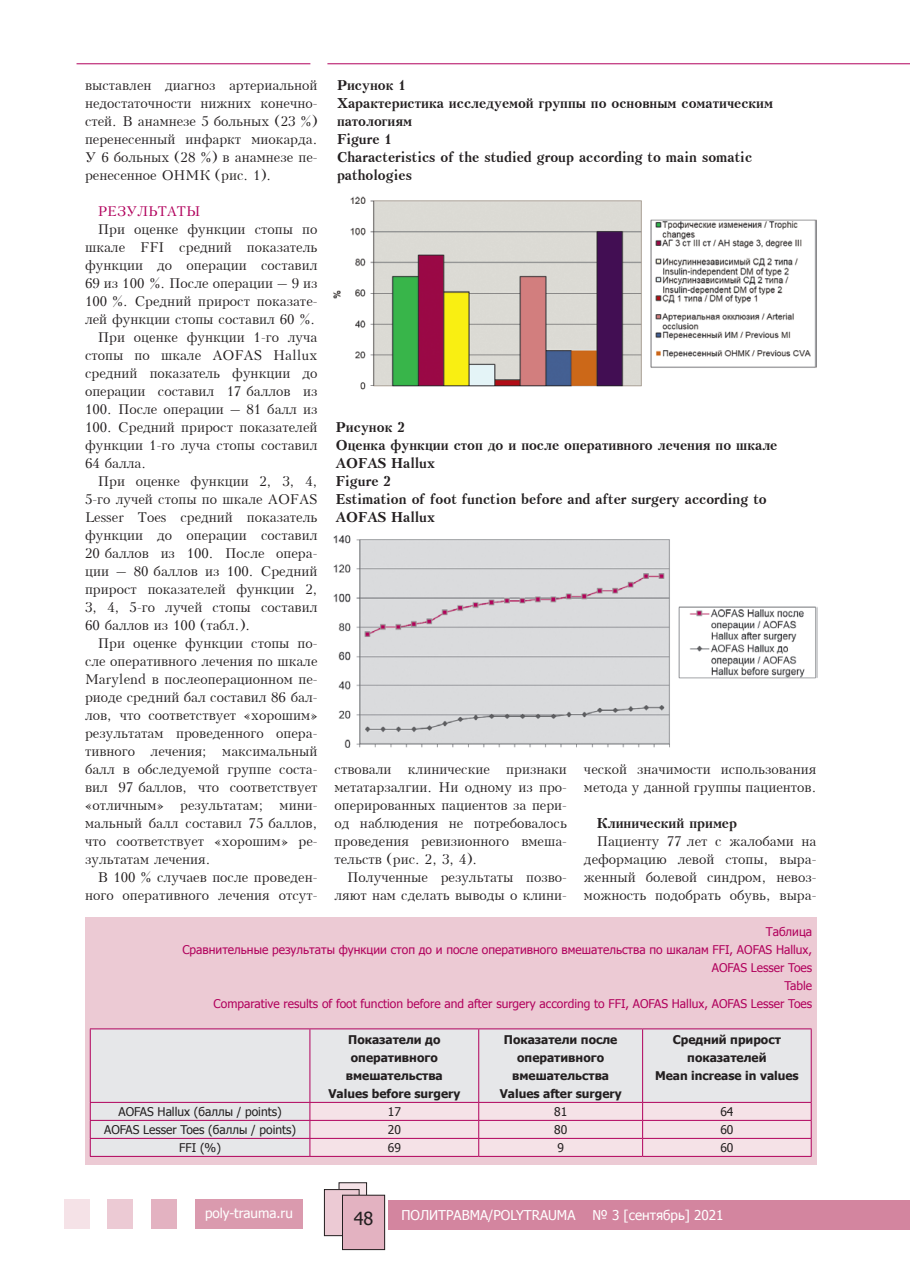
<style>
.page{position:relative;width:910px;height:1280px;background:#fff}
.page>*{position:absolute;margin:0;border:0;box-sizing:border-box;transform-origin:0 0}
.t1{font:18px "Tahoma";color:#231f20}
.t2{font:13.5px/18px "Kudrashov Plain";color:#231f20;text-align:justify}
.t3{font:700 13.5px/18px "Kudrashov";color:#231f20}
.t4{font:13.5px "Tahoma";color:#fff}
.t5{font:13.5px "Kudrashov Plain";color:#b1015c}
.t6{font:12px/18px "Tahoma";color:#b1015c;text-align:right}
.t7{font:700 12px/18px "Tahoma";color:#231f20;text-align:center}
.t8{font:12px "Tahoma";color:#231f20}
</style>
<div class="page">
<div style="left:196px;top:1198px;width:107px;height:30px;background:#da9aae"></div>
<div style="left:151px;top:1198px;width:25px;height:30px;background:#e3b2c1"></div>
<div style="left:107px;top:1198px;width:26px;height:30px;background:#eccad4"></div>
<div style="left:64px;top:1198px;width:25px;height:30px;background:#f5e2e7"></div>
<div style="left:389px;top:1199px;width:521px;height:30px;background:#d3859f"></div>
<div style="left:339px;top:1183px;width:28px;height:36px;background:#f5e2e7"></div>
<div style="left:339px;top:1182px;width:28px;height:37px;border:1px solid #231f20"></div>
<div style="left:324px;top:1189px;width:35px;height:47px;background:#eccad4"></div>
<div style="left:324px;top:1189px;width:35px;height:47px;border:1px solid #231f20"></div>
<div style="left:342px;top:1195px;width:43px;height:54px;background:#e3b2c1"></div>
<div style="left:342px;top:1195px;width:43px;height:55px;border:1px solid #231f20"></div>
<hr style="left:327px;top:63px;width:583px;height:1px;background:#b1015c">
<hr style="left:77px;top:63px;width:233px;height:1px;background:#b1015c">
<img style="left:333px;top:196px;width:483px;height:194px">
<img style="left:333px;top:535px;width:484px;height:213px">
<div style="left:85px;top:917px;width:731px;height:247px;background:#eccad4"></div>
<div style="left:91px;top:1029px;width:720px;height:127px;background:#e6e7e9"></div>
<hr style="left:90px;top:1028px;width:220px;height:1px;background:#b1015c">
<hr style="left:90px;top:1029px;width:1px;height:73px;background:#b1015c">
<hr style="left:310px;top:1028px;width:169px;height:1px;background:#b1015c">
<hr style="left:310px;top:1029px;width:1px;height:73px;background:#b1015c">
<hr style="left:479px;top:1028px;width:164px;height:1px;background:#b1015c">
<hr style="left:478px;top:1029px;width:1px;height:73px;background:#b1015c">
<hr style="left:643px;top:1028px;width:169px;height:1px;background:#b1015c">
<hr style="left:642px;top:1029px;width:1px;height:73px;background:#b1015c">
<hr style="left:811px;top:1029px;width:1px;height:73px;background:#b1015c">
<hr style="left:90px;top:1102px;width:220px;height:1px;background:#b1015c">
<hr style="left:90px;top:1120px;width:220px;height:1px;background:#b1015c">
<hr style="left:90px;top:1138px;width:220px;height:1px;background:#b1015c">
<svg style="left:90px;top:1103px;width:1px;height:53px"></svg>
<svg style="left:310px;top:1102px;width:502px;height:54px;background:#f0d3dd"></svg>
<hr style="left:90px;top:1156px;width:220px;height:1px;background:#b1015c">
<hr style="left:310px;top:1156px;width:169px;height:1px;background:#b1015c">
<hr style="left:479px;top:1156px;width:164px;height:1px;background:#b1015c">
<hr style="left:643px;top:1156px;width:169px;height:1px;background:#b1015c">
<p class="t2" style="left:85px;top:76px;width:234px">выставлен диагноз артериальной недостаточности нижних конечно&shy;стей. В анамнезе 5 больных (23 %) перенесенный инфаркт миокарда.<br>У 6 больных (28 %) в анамнезе пе&shy;ренесенное ОНМК (рис. 1).</p>
<p class="t5" style="left:98px;top:203px;width:104px">РЕЗУЛЬТАТЫ</p>
<p class="t2" style="left:98px;top:220px;width:221px">При оценке функции стопы по</p>
<p class="t2" style="left:85px;top:238px;width:234px">шкале FFI средний показатель</p>
<p class="t2" style="left:85px;top:256px;width:234px">функции до операции составил</p>
<p class="t2" style="left:85px;top:274px;width:234px">69 из 100 %. После операции – 9 из</p>
<p class="t2" style="left:85px;top:292px;width:234px">100 %. Средний прирост показате-</p>
<p class="t2" style="left:85px;top:310px;width:232px">лей функции стопы составил 60 %.</p>
<p class="t2" style="left:98px;top:328px;width:221px">При оценке функции 1-го луча</p>
<p class="t2" style="left:85px;top:346px;width:234px">стопы по шкале AOFAS Hallux</p>
<p class="t2" style="left:85px;top:364px;width:234px">средний показатель функции до</p>
<p class="t2" style="left:85px;top:382px;width:234px">операции составил 17 баллов из</p>
<p class="t2" style="left:85px;top:400px;width:234px">100. После операции – 81 балл из</p>
<p class="t2" style="left:85px;top:418px;width:234px">100. Средний прирост показателей</p>
<p class="t2" style="left:85px;top:436px;width:234px">функции 1-го луча стопы составил</p>
<p class="t2" style="left:85px;top:454px;width:63px">64 балла.</p>
<p class="t2" style="left:98px;top:472px;width:221px">При оценке функции 2, 3, 4,</p>
<p class="t2" style="left:85px;top:490px;width:234px">5-го лучей стопы по шкале AOFAS</p>
<p class="t2" style="left:85px;top:508px;width:234px">Lesser Toes средний показатель</p>
<p class="t2" style="left:85px;top:526px;width:234px">функции до операции составил</p>
<p class="t2" style="left:85px;top:544px;width:234px">20 баллов из 100. После опера-</p>
<p class="t2" style="left:85px;top:562px;width:234px">ции – 80 баллов из 100. Средний</p>
<p class="t2" style="left:85px;top:580px;width:234px">прирост показателей функции 2,</p>
<p class="t2" style="left:85px;top:598px;width:234px">3, 4, 5-го лучей стопы составил</p>
<p class="t2" style="left:85px;top:616px;width:167px">60 баллов из 100 (табл.).</p>
<p class="t2" style="left:98px;top:634px;width:221px">При оценке функции стопы по-</p>
<p class="t2" style="left:85px;top:652px;width:234px">сле оперативного лечения по шкале</p>
<p class="t2" style="left:85px;top:670px;width:234px">Marylend в послеоперационном пе-</p>
<p class="t2" style="left:85px;top:688px;width:234px">риоде средний бал составил 86 бал-</p>
<p class="t2" style="left:85px;top:706px;width:234px">лов, что соответствует «хорошим»</p>
<p class="t2" style="left:85px;top:724px;width:234px">результатам проведенного опера-</p>
<p class="t2" style="left:85px;top:742px;width:234px">тивного лечения; максимальный</p>
<p class="t2" style="left:85px;top:760px;width:234px">балл в обследуемой группе соста-</p>
<p class="t2" style="left:85px;top:778px;width:234px">вил 97 баллов, что соответствует</p>
<p class="t2" style="left:85px;top:796px;width:234px">«отличным» результатам; мини-</p>
<p class="t2" style="left:85px;top:814px;width:234px">мальный балл составил 75 баллов,</p>
<p class="t2" style="left:85px;top:832px;width:234px">что соответствует «хорошим» ре-</p>
<p class="t2" style="left:85px;top:850px;width:127px">зультатам лечения.</p>
<p class="t2" style="left:98px;top:868px;width:221px">В 100 % случаев после проведен-</p>
<p class="t2" style="left:85px;top:886px;width:234px">ного оперативного лечения отсут-</p>
<p class="t3" style="left:337px;top:76px;width:438px">Рисунок 1<br>Характеристика исследуемой группы по основным соматическим патологиям<br>Figure 1<br>Characteristics of the studied group according to main somatic pathologies</p>
<p class="t3" style="left:336px;top:418px;width:443px">Рисунок 2<br>Оценка функции стоп до и после оперативного лечения по шкале<br>AOFAS Hallux<br>Figure 2<br>Estimation of foot function before and after surgery according to<br>AOFAS Hallux</p>
<p class="t2" style="left:334px;top:760px;width:234px">ствовали клинические признаки метатарзалгии. Ни одному из про&shy;оперированных пациентов за пери&shy;од наблюдения не потребовалось проведения ревизионного вмеша&shy;тельств (рис. 2, 3, 4).</p>
<p class="t2" style="left:334px;top:868px;width:234px;text-align:right">Полученные результаты позво&shy;ляют нам сделать выводы о клини-</p>
<p class="t2" style="left:584px;top:760px;width:234px">ческой значимости использования метода у данной группы пациентов.</p>
<p class="t3" style="left:597px;top:814px;width:142px">Клинический пример</p>
<p class="t2" style="left:584px;top:832px;width:234px;text-indent:13px">Пациенту 77 лет с жалобами на деформацию левой стопы, выра&shy;женный болевой синдром, невоз&shy;можность подобрать обувь, выра-</p>
<p class="t6" style="left:182px;top:922px;width:631px">Таблица<br>Сравнительные результаты функции стоп до и после оперативного вмешательства по шкалам FFI, AOFAS Hallux, AOFAS Lesser Toes<br>Table<br>Comparative results of foot function before and after surgery according to FFI, AOFAS Hallux, AOFAS Lesser Toes</p>
<p class="t7" style="left:328px;top:1030px;width:133px">Показатели до оперативного вмешательства<br>Values before surgery</p>
<p class="t7" style="left:500px;top:1030px;width:123px">Показатели после оперативного вмешательства<br>Values after surgery</p>
<p class="t7" style="left:655px;top:1030px;width:145px">Средний прирост показателей<br>Mean increase in values</p>
<p class="t8" style="left:119px;top:1104px;width:165px">AOFAS Hallux (баллы / points)</p>
<p class="t8" style="left:388px;top:1104px;width:15px">17</p>
<p class="t8" style="left:554px;top:1104px;width:15px">81</p>
<p class="t8" style="left:720px;top:1104px;width:15px">64</p>
<p class="t8" style="left:104px;top:1122px;width:193px">AOFAS Lesser Toes (баллы / points)</p>
<p class="t8" style="left:388px;top:1122px;width:15px">20</p>
<p class="t8" style="left:554px;top:1122px;width:15px">80</p>
<p class="t8" style="left:720px;top:1122px;width:15px">60</p>
<p class="t8" style="left:179px;top:1140px;width:43px">FFI (%)</p>
<p class="t8" style="left:388px;top:1140px;width:15px">69</p>
<p class="t8" style="left:557px;top:1140px;width:8px">9</p>
<p class="t8" style="left:720px;top:1140px;width:15px">60</p>
<p class="t4" style="left:205px;top:1204px;width:89px">poly-trauma.ru</p>
<h1 class="t1" style="left:354px;top:1206px;width:21px">48</h1>
<p class="t4" style="left:401px;top:1206px;width:176px">ПОЛИТРАВМА/POLYTRAUMA</p>
<p class="t4" style="left:592px;top:1206px;width:133px">№ 3 [сентябрь] 2021</p>
</div>
